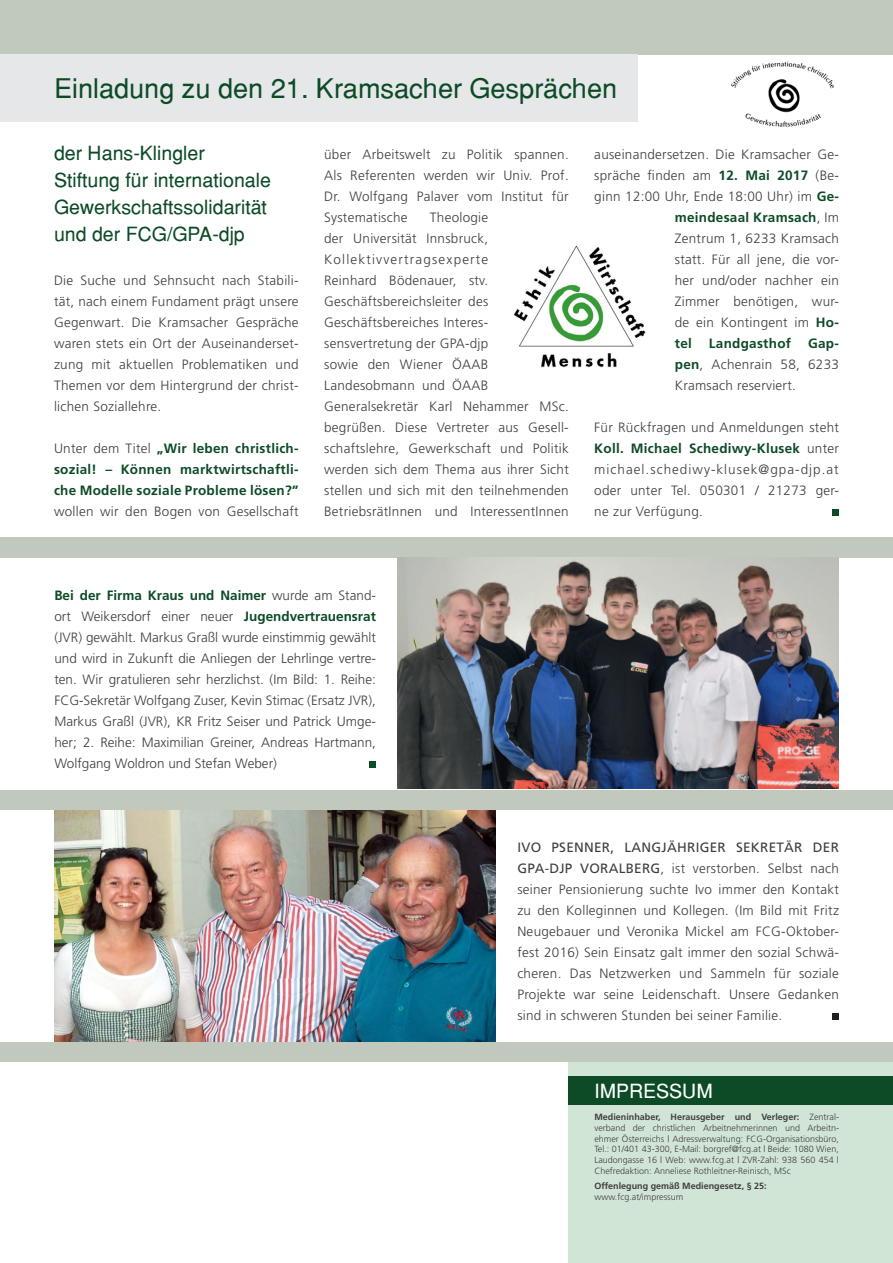
<style>
.page{position:relative;width:893px;height:1263px;background:#fff}
.page>*{position:absolute;margin:0;border:0;box-sizing:border-box;transform-origin:0 0}
.t1{font:27px "Helvetica";color:#0d4b27}
.t2{font:19.5px/27px "Helvetica";color:#0d4b27}
.t3{font:19.5px "Helvetica";color:#fff}
.t4{font:300 13.5px/21px "Frutiger";letter-spacing:.02em;color:#3e3e3f;text-align:justify}
.t5{font:700 13.5px/21px "Frutiger";letter-spacing:.02em;color:#0d4b27;text-align:justify}
.t6{font:13.5px "Frutiger";letter-spacing:.02em;color:#3e3e3f}
.t7{font:300 9px/10.8px "Frutiger";color:#3e3e3f;text-align:justify}
.t8{font:700 9px "Frutiger";color:#3e3e3f}
.s1{font-weight:300;color:#3e3e3f}
.s2{font-weight:700;color:#0d4b27}
.s3{font-weight:400}
.s4{font-weight:700}
</style>
<div class="page">
<div style="left:0;top:0;width:893px;height:1155px;background:#c1c8bc"></div>
<div style="left:0;top:1062px;width:569px;height:201px;background:#fff"></div>
<div style="left:0;top:55px;width:893px;height:482px;background:#fff"></div>
<div style="left:0;top:810px;width:893px;height:231px;background:#fff"></div>
<div style="left:0;top:54px;width:638px;height:67px;background:#e6e7e9"></div>
<div style="left:0;top:558px;width:893px;height:231px;background:#fff"></div>
<div style="left:832px;top:509px;width:7px;height:7px;background:#0d4b27"></div>
<img style="left:514px;top:245px;width:132px;height:123px">
<img style="left:731px;top:61px;width:103px;height:66px">
<div style="left:569px;top:1062px;width:324px;height:201px;background:#d1e5d6"></div>
<div style="left:569px;top:1076px;width:324px;height:28px;background:#0d4b27"></div>
<div style="left:369px;top:761px;width:7px;height:7px;background:#0d4b27"></div>
<div style="left:832px;top:1013px;width:7px;height:7px;background:#231f20"></div>
<img style="left:397px;top:558px;width:442px;height:231px">
<img style="left:54px;top:810px;width:441px;height:231px">
<h1 class="t1" style="left:54px;top:72px;width:565px">Einladung zu den 21. Kramsacher Gesprächen</h1>
<h2 class="t2" style="left:54px;top:140px;width:218px">der Hans-Klingler<br>Stiftung für internationale<br>Gewerkschaftssolidarität und der FCG/GPA-djp</h2>
<p class="t4" style="left:54px;top:270px;width:246px">Die Suche und Sehnsucht nach Stabili&shy;tät, nach einem Fundament prägt unsere Gegenwart. Die Kramsacher Gespräche waren stets ein Ort der Auseinanderset&shy;zung mit aktuellen Problematiken und Themen vor dem Hintergrund der christ&shy;lichen Soziallehre.</p>
<p class="t5" style="left:54px;top:438px;width:246px"><span class="s1">Unter dem Titel</span> „Wir leben christlich&shy;sozial! – Können marktwirtschaftli&shy;che Modelle soziale Probleme lösen?”</p>
<p class="t4" style="left:54px;top:501px;width:246px">wollen wir den Bogen von Gesellschaft</p>
<p class="t4" style="left:324px;top:144px;width:246px">über Arbeitswelt zu Politik spannen.<br>Als Referenten werden wir Univ. Prof.<br>Dr. Wolfgang Palaver vom Institut für Systematische</p>
<p class="t4" style="left:324px;top:207px;width:246px;text-align:left;text-indent:106px">Theologie<br>der Universität Innsbruck,<br>Kollektivvertragsexperte<br>Reinhard Bödenauer, stv.<br>Geschäftsbereichsleiter des<br>Geschäftsbereiches Interes&shy;sensvertretung der GPA-djp<br>sowie den Wiener ÖAAB<br>Landesobmann und ÖAAB<br>Generalsekretär Karl Nehammer MSc. begrüßen. Diese Vertreter aus Gesell&shy;schaftslehre, Gewerkschaft und Politik werden sich dem Thema aus ihrer Sicht stellen und sich mit den teilnehmenden<br>BetriebsrätInnen und InteressentInnen</p>
<p class="t4" style="left:594px;top:144px;width:246px">auseinandersetzen. Die Kramsacher Ge-</p>
<p class="t4" style="left:594px;top:165px;width:246px">spräche finden am <span class="s2">12. Mai 2017</span> (Be-</p>
<p class="t4" style="left:594px;top:186px;width:246px">ginn 12:00 Uhr, Ende 18:00 Uhr) im <span class="s2">Ge-</span></p>
<p class="t5" style="left:675px;top:207px;width:166px">meindesaal Kramsach<span class="s1">, Im</span></p>
<p class="t4" style="left:675px;top:228px;width:166px">Zentrum 1, 6233 Kramsach</p>
<p class="t4" style="left:675px;top:249px;width:166px">statt. Für all jene, die vor-</p>
<p class="t4" style="left:675px;top:270px;width:166px">her und/oder nachher ein</p>
<p class="t4" style="left:675px;top:291px;width:166px">Zimmer benötigen, wur-</p>
<p class="t4" style="left:675px;top:312px;width:166px">de ein Kontingent im <span class="s2">Ho-</span></p>
<p class="t5" style="left:675px;top:333px;width:19px">tel</p>
<p class="t5" style="left:709px;top:333px;width:84px">Landgasthof</p>
<p class="t4" style="left:675px;top:333px;width:166px;text-indent:133px"><span class="s2">Gap&shy;pen</span>, Achenrain 58, 6233<br>Kramsach reserviert.</p>
<p class="t4" style="left:594px;top:417px;width:246px">Für Rückfragen und Anmeldungen steht <span class="s2">Koll. Michael Schediwy-Klusek</span> unter michael.schediwy-klusek@gpa-djp.at oder unter Tel. 050301 / 21273 ger&shy;ne zur Verfügung.</p>
<p class="t4" style="left:54px;top:585px;width:323px"><span class="s2">Bei der Firma Kraus und Naimer</span> wurde am Stand&shy;ort Weikersdorf einer neuer <span class="s2">Jugendvertrauensrat </span>(JVR) gewählt. Markus Graßl wurde einstimmig gewählt und wird in Zukunft die Anliegen der Lehrlinge vertre&shy;ten. Wir gratulieren sehr herzlichst. (Im Bild: 1. Reihe:<br>FCG-Sekretär Wolfgang Zuser, Kevin Stimac (Ersatz JVR), Markus Graßl (JVR), KR Fritz Seiser und Patrick Umge&shy;her; 2. Reihe: Maximilian Greiner, Andreas Hartmann, Wolfgang Woldron und Stefan Weber)</p>
<p class="t4" style="left:517px;top:837px;width:323px;text-indent:160px"><span class="s3">HRIGER SEKRETÄR DER GPA-DJP VO RALBERG</span>, ist verstorben. Selbst nach seiner Pensionierung suchte Ivo immer den Kontakt zu den Kolleginnen und Kollegen. (Im Bild mit Fritz Neugebauer und Veronika Mickel am FCG-Oktober&shy;fest 2016) Sein Einsatz galt immer den sozial Schwä&shy;cheren. Das Netzwerken und Sammeln für soziale Projekte war seine Leidenschaft. Unsere Gedanken sind in schweren Stunden bei seiner Familie.</p>
<p class="t6" style="left:517px;top:839px;width:144px">IVO PSENNER, LANGJÄ</p>
<h2 class="t3" style="left:594px;top:1079px;width:120px">IMPRESSUM</h2>
<p class="t7" style="left:594px;top:1111px;width:246px"><span class="s4">Medieninhaber, Herausgeber und Verleger:</span> Zentral&shy;verband der christlichen Arbeitnehmerinnen und Arbeitn&shy;ehmer Österreichs | Adressverwaltung: FCG-Organisationsbüro, Tel.: 01/401 43-300, E-Mail: borgref@fcg.at | Beide: 1080 Wien, Laudongasse 16 | Web: www.fcg.at | ZVR-Zahl: 938 560 454 | Chefredaktion: Anneliese Rothleitner-Reinisch, MSc</p>
<p class="t8" style="left:594px;top:1180px;width:174px">Offenlegung gemäß Mediengesetz, § 25:</p>
<p class="t7" style="left:594px;top:1191px;width:90px">www.fcg.at/impressum</p>
</div>
